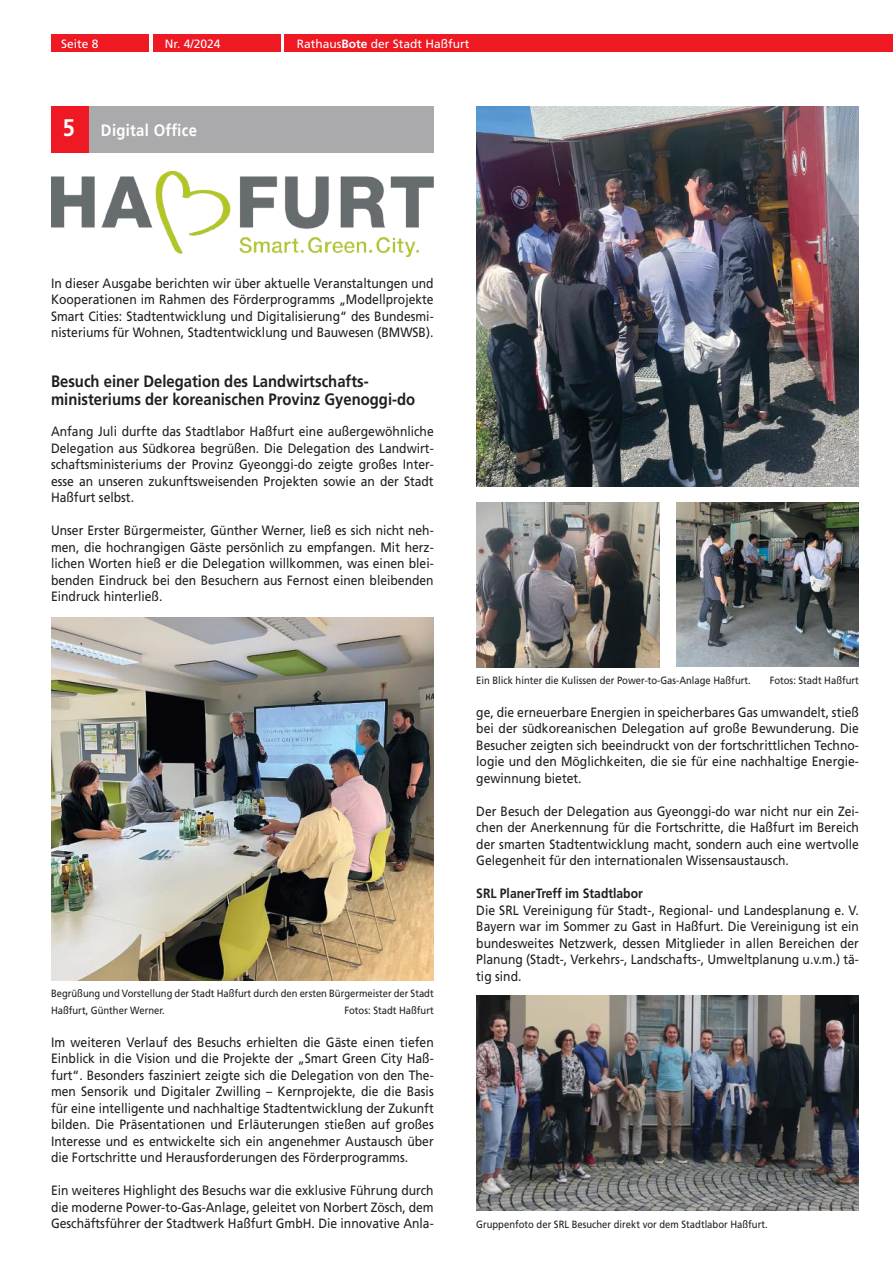
<style>
.page{position:relative;width:893px;height:1263px;background:#fff}
.page>*{position:absolute;margin:0;border:0;box-sizing:border-box;transform-origin:0 0}
.t1{font:700 16.5px/18px "Frutiger";color:#241f1f;scale:.9 1}
.t2{font:700 16.5px "Frutiger";letter-spacing:.02em;color:#fff;scale:.9 1}
.t3{font:13.5px/16.5px "Frutiger";color:#241f1f;text-align:justify;scale:.9 1}
.t4{font:700 13.5px "Frutiger";color:#241f1f;scale:.9 1}
.t5{font:12px "Frutiger";color:#fff}
.t6{font:10.5px/16.5px "Frutiger";color:#241f1f;scale:.9 1}
.s1{font-weight:700}
.s2{font-size:24px}
</style>
<div class="page">
<div style="left:51px;top:34px;width:98px;height:17px;background:#ef1923"></div>
<div style="left:153px;top:34px;width:128px;height:17px;background:#ef1923"></div>
<div style="left:285px;top:34px;width:608px;height:17px;background:#ef1923"></div>
<img style="left:51px;top:172px;width:383px;height:84px">
<img style="left:51px;top:618px;width:383px;height:363px">
<div style="left:51px;top:106px;width:38px;height:47px;background:#ef1923"></div>
<div style="left:89px;top:106px;width:345px;height:47px;background:#aaaaac"></div>
<img style="left:476px;top:107px;width:383px;height:379px">
<img style="left:476px;top:502px;width:183px;height:165px">
<img style="left:676px;top:502px;width:183px;height:165px">
<img style="left:476px;top:996px;width:383px;height:215px">
<p class="t5" style="left:61px;top:37px;width:39px">Seite 8</p>
<p class="t5" style="left:165px;top:37px;width:57px">Nr. 4/2024</p>
<p class="t5" style="left:297px;top:37px;width:174px">Rathaus<span class="s1">Bote</span> der Stadt Haßfurt</p>
<p class="t2" style="left:63px;top:121px;width:151px"><span class="s2">5</span> Digital Office</p>
<p class="t3" style="left:51px;top:275px;width:427px">In dieser Ausgabe berichten wir über aktuelle Veranstaltungen und Kooperationen im Rahmen des Förderprogramms „Modellprojekte Smart Cities: Stadtentwicklung und Digitalisierung“ des Bundesmi&shy;nisteriums für Wohnen, Stadtentwicklung und Bauwesen (BMWSB).</p>
<p class="t1" style="left:51px;top:372px;width:406px">Besuch einer Delegation des Landwirtschafts&shy;ministeriums der koreanischen Provinz Gyenoggi-do</p>
<p class="t3" style="left:51px;top:423px;width:427px">Anfang Juli durfte das Stadtlabor Haßfurt eine außergewöhnliche Delegation aus Südkorea begrüßen. Die Delegation des Landwirt&shy;schaftsministeriums der Provinz Gyeonggi-do zeigte großes Inter&shy;esse an unseren zukunftsweisenden Projekten sowie an der Stadt Haßfurt selbst.</p>
<p class="t3" style="left:51px;top:522px;width:427px">Unser Erster Bürgermeister, Günther Werner, ließ es sich nicht neh&shy;men, die hochrangigen Gäste persönlich zu empfangen. Mit herz&shy;lichen Worten hieß er die Delegation willkommen, was einen blei&shy;benden Eindruck bei den Besuchern aus Fernost einen bleibenden Eindruck hinterließ.</p>
<p class="t6" style="left:51px;top:985px;width:427px">Begrüßung und Vorstellung der Stadt Haßfurt durch den ersten Bürgermeister der Stadt<br>Haßfurt, Günther Werner.</p>
<p class="t6" style="left:344px;top:1002px;width:101px">Fotos: Stadt Haßfurt</p>
<p class="t3" style="left:51px;top:1034px;width:427px">Im weiteren Verlauf des Besuchs erhielten die Gäste einen tiefen Einblick in die Vision und die Projekte der „Smart Green City Haß&shy;furt“. Besonders fasziniert zeigte sich die Delegation von den The&shy;men Sensorik und Digitaler Zwilling – Kernprojekte, die die Basis für eine intelligente und nachhaltige Stadtentwicklung der Zukunft bilden. Die Präsentationen und Erläuterungen stießen auf großes Interesse und es entwickelte sich ein angenehmer Austausch über die Fortschritte und Herausforderungen des Förderprogramms.</p>
<p class="t3" style="left:51px;top:1182px;width:427px">Ein weiteres Highlight des Besuchs war die exklusive Führung durch die moderne Power-to-Gas-Anlage, geleitet von Norbert Zösch, dem Geschäftsführer der Stadtwerk Haßfurt GmbH. Die innovative Anla-</p>
<p class="t6" style="left:476px;top:672px;width:306px">Ein Blick hinter die Kulissen der Power-to-Gas-Anlage Haßfurt.</p>
<p class="t6" style="left:770px;top:672px;width:101px">Fotos: Stadt Haßfurt</p>
<p class="t3" style="left:476px;top:704px;width:427px">ge, die erneuerbare Energien in speicherbares Gas umwandelt, stieß bei der südkoreanischen Delegation auf große Bewunderung. Die Besucher zeigten sich beeindruckt von der fortschrittlichen Techno&shy;logie und den Möglichkeiten, die sie für eine nachhaltige Energie&shy;gewinnung bietet.</p>
<p class="t3" style="left:476px;top:803px;width:427px">Der Besuch der Delegation aus Gyeonggi-do war nicht nur ein Zei&shy;chen der Anerkennung für die Fortschritte, die Haßfurt im Bereich der smarten Stadtentwicklung macht, sondern auch eine wertvolle Gelegenheit für den internationalen Wissensaustausch.</p>
<p class="t4" style="left:476px;top:886px;width:187px">SRL PlanerTreff im Stadtlabor</p>
<p class="t3" style="left:476px;top:902px;width:427px">Die SRL Vereinigung für Stadt-, Regional- und Landesplanung e. V.<br>Bayern war im Sommer zu Gast in Haßfurt. Die Vereinigung ist ein bundesweites Netzwerk, dessen Mitglieder in allen Bereichen der Planung (Stadt-, Verkehrs-, Landschafts-, Umweltplanung u.v.m.) tä&shy;tig sind.</p>
<p class="t6" style="left:476px;top:1216px;width:325px">Gruppenfoto der SRL Besucher direkt vor dem Stadtlabor Haßfurt.</p>
</div>
